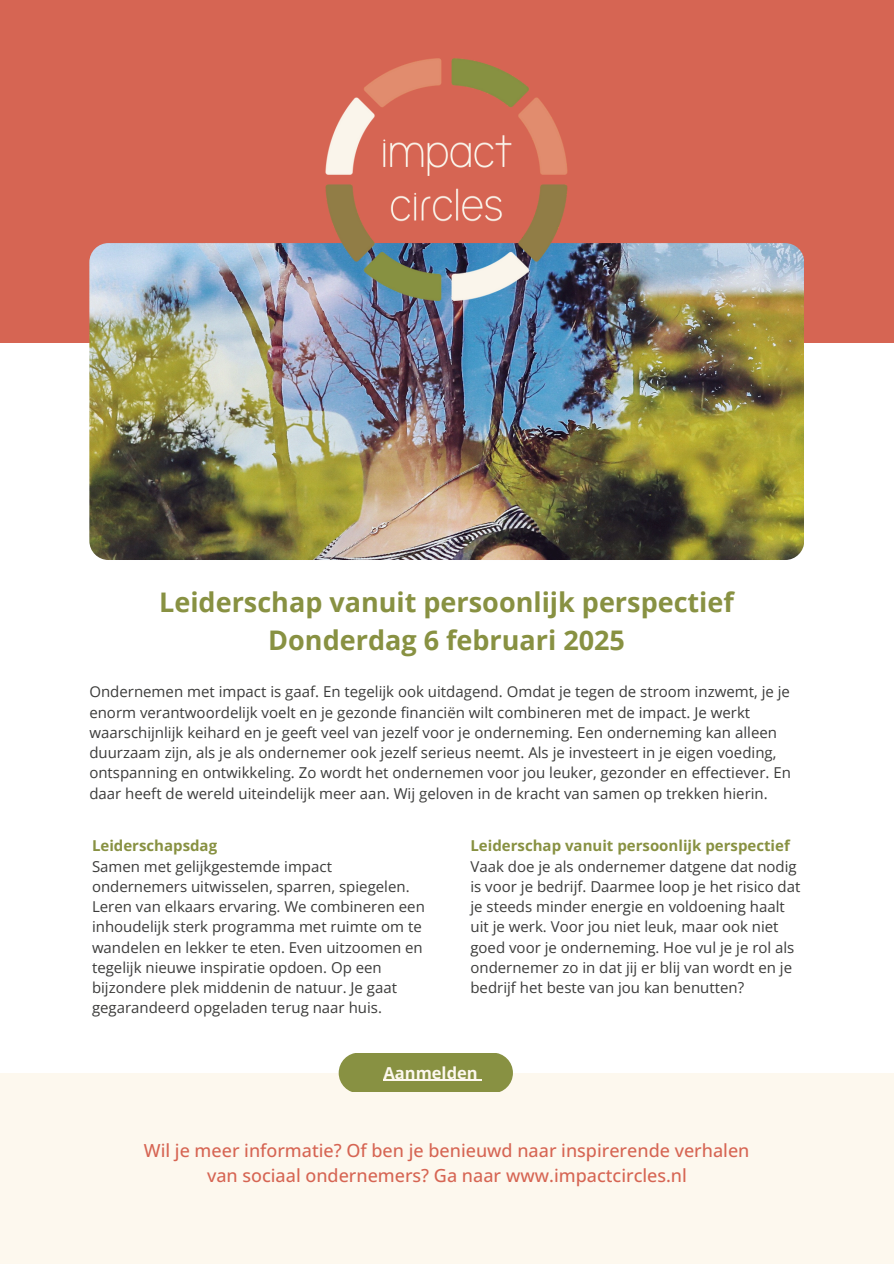
<style>
.page{position:relative;width:894px;height:1264px;background:#fff}
.page>*{position:absolute;margin:0;border:0;box-sizing:border-box;transform-origin:0 0}
.t1{font:700 27px/37.2px "Open Sans";color:#889142;text-align:center}
.t2{font:500 18px/24.8px "Open Sans";color:#d66553;text-align:center}
.t3{font:700 16.5px "Open Sans";color:#fdf8ee}
.t4{font:15px/20.2px "Open Sans";color:#3c3c3b}
.t5{font:700 15px "Open Sans";color:#889142}
</style>
<div class="page">
<div style="left:0;top:0;width:893px;height:342px;background:#d66553"></div>
<div style="left:0;top:1072px;width:893px;height:191px;background:#fdf8ee"></div>
<img style="left:89px;top:243px;width:714px;height:317px;border-radius:19px">
<svg style="left:338px;top:1053px;width:175px;height:38px;background:#90994f"></svg>
<img style="left:253px;top:58px;width:387px;height:306px">
<p class="t1" style="left:159px;top:583px;width:576px">Leiderschap vanuit persoonlijk perspectief<br>Donderdag 6 februari 2025</p>
<p class="t4" style="left:89px;top:681px;width:702px">Ondernemen met impact is gaaf. En tegelijk ook uitdagend. Omdat je tegen de stroom inzwemt, je je enorm verantwoordelijk voelt en je gezonde financiën wilt combineren met de impact. Je werkt waarschijnlijk keihard en je geeft veel van jezelf voor je onderneming. Een onderneming kan alleen duurzaam zijn, als je als ondernemer ook jezelf serieus neemt. Als je investeert in je eigen voeding, ontspanning en ontwikkeling. Zo wordt het ondernemen voor jou leuker, gezonder en effectiever. En daar heeft de wereld uiteindelijk meer aan. Wij geloven in de kracht van samen op trekken hierin.</p>
<p class="t5" style="left:92px;top:835px;width:127px">Leiderschapsdag</p>
<p class="t4" style="left:92px;top:855px;width:334px">Samen met gelijkgestemde impact ondernemers uitwisselen, sparren, spiegelen.<br>Leren van elkaars ervaring. We combineren een inhoudelijk sterk programma met ruimte om te wandelen en lekker te eten. Even uitzoomen en tegelijk nieuwe inspiratie opdoen. Op een bijzondere plek middenin de natuur. Je gaat gegarandeerd opgeladen terug naar huis.</p>
<p class="t5" style="left:470px;top:835px;width:321px">Leiderschap vanuit persoonlijk perspectief</p>
<p class="t4" style="left:470px;top:855px;width:331px">Vaak doe je als ondernemer datgene dat nodig is voor je bedrijf. Daarmee loop je het risico dat je steeds minder energie en voldoening haalt uit je werk. Voor jou niet leuk, maar ook niet goed voor je onderneming. Hoe vul je je rol als ondernemer zo in dat jij er blij van wordt en je bedrijf het beste van jou kan benutten?</p>
<p class="t3" style="left:383px;top:1060px;width:96px">Aanmelden</p>
<h2 class="t2" style="left:144px;top:1138px;width:607px">Wil je meer informatie? Of ben je benieuwd naar inspirerende verhalen van sociaal ondernemers? Ga naar www.impactcircles.nl</h2>
</div>
